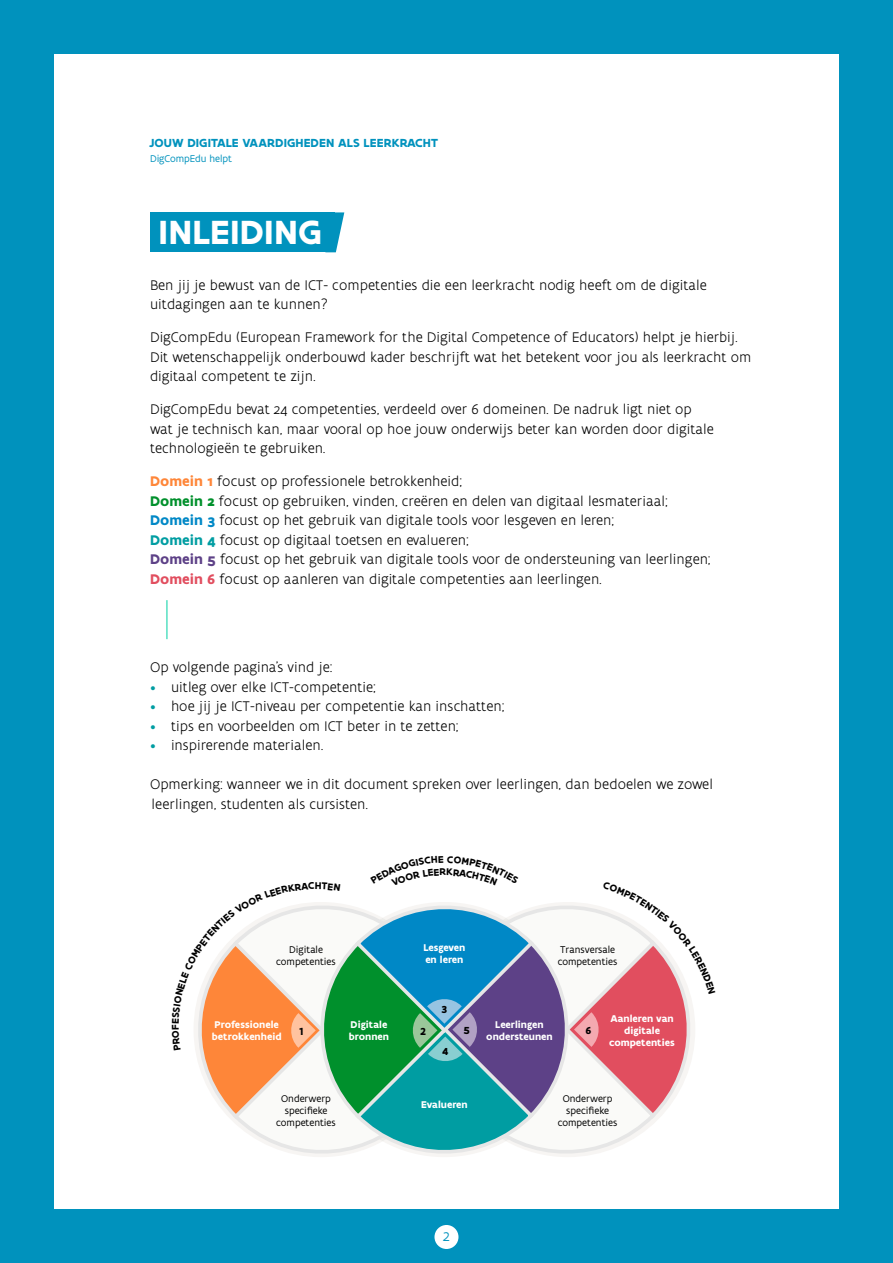
<style>
.page{position:relative;width:893px;height:1263px;background:#0092bd}
.page>*{position:absolute;margin:0;border:0;box-sizing:border-box;transform-origin:0 0}
.t1{font:700 36px "Flanders Art Sans";letter-spacing:.005em;color:#fff}
.t2{font:300 15px/19.5px "Flanders Art Sans";color:#000}
.t3{font:13.5px "Flanders Art Sans";color:#0092bd}
.t4{font:700 12.6px "Flanders Art Sans";letter-spacing:.005em;color:#0092bd}
.t5{font:700 10.95px "Flanders Art Sans";color:#000}
.t6{font:700 10.5px/12px "Flanders Art Sans";color:#fff}
.t7{font:10.5px/12px "Flanders Art Sans";color:#000;text-align:center}
.t8{font:10.5px "Flanders Art Sans";color:#0092bd}
.s1{font-weight:700;color:#fe8639}
.s2{font-weight:700;color:#00902c}
.s3{font-weight:700;color:#0088c6}
.s4{font-weight:700;color:#009da2}
.s5{font-weight:700;color:#5d4187}
.s6{font-weight:700;color:#e14e5f}
.s7{color:#009da2}
</style>
<div class="page">
<div style="left:54px;top:54px;width:785px;height:1155px;background:#fff"></div>
<div style="left:150px;top:212px;width:174px;height:40px;background:#0092bd"></div>
<div style="left:324px;top:212px;width:11px;height:40px;background:#0092bd"></div>
<svg style="left:335px;top:212px;width:9px;height:40px"></svg>
<hr style="left:167px;top:600px;width:1px;height:39px;background:#00d0a3">
<div style="left:434px;top:1225px;width:24px;height:24px;background:#fff;border-radius:50%"></div>
<svg style="left:194px;top:902px;width:501px;height:255px"></svg>
<p class="t4" style="left:150px;top:135px;width:289px">JOUW DIGITALE VAARDIGHEDEN ALS LEERKRACHT</p>
<p class="t8" style="left:150px;top:152px;width:84px">DigCompEdu helpt</p>
<h1 class="t1" style="left:159px;top:210px;width:165px">INLEIDING</h1>
<p class="t2" style="left:150px;top:275px;width:558px">Ben jij je bewust van de ICT- competenties die een leerkracht nodig heeft om de digitale uitdagingen aan te kunnen?</p>
<p class="t2" style="left:150px;top:327px;width:603px">DigCompEdu (European Framework for the Digital Competence of Educators) helpt je hierbij.<br>Dit wetenschappelijk onderbouwd kader beschrijft wat het betekent voor jou als leerkracht om digitaal competent te zijn.</p>
<p class="t2" style="left:150px;top:399px;width:565px">DigCompEdu bevat 24 competenties, verdeeld over 6 domeinen. De nadruk ligt niet op wat je technisch kan, maar vooral op hoe jouw onderwijs beter kan worden door digitale technologieën te gebruiken.</p>
<p class="t2" style="left:150px;top:471px;width:562px"><span class="s1">Domein 1</span> focust op professionele betrokkenheid;<br><span class="s2">Domein 2</span> focust op gebruiken, vinden, creëren en delen van digitaal lesmateriaal; <span class="s3">Domein 3</span> focust op het gebruik van digitale tools voor lesgeven en leren;<br><span class="s4">Domein 4</span> focust op digitaal toetsen en evalueren;<br><span class="s5">Domein 5</span> focust op het gebruik van digitale tools voor de ondersteuning van leerlingen; <span class="s6">Domein 6</span> focust op aanleren van digitale competenties aan leerlingen.</p>
<p class="t2" style="left:150px;top:657px;width:184px">Op volgende pagina’s vind je:</p>
<p class="t2" style="left:150px;top:677px;width:227px"><span class="s7">•</span> uitleg over elke ICT-competentie;</p>
<p class="t2" style="left:150px;top:696px;width:356px"><span class="s7">•</span> hoe jij je ICT-niveau per competentie kan inschatten;</p>
<p class="t2" style="left:150px;top:716px;width:310px"><span class="s7">•</span> tips en voorbeelden om ICT beter in te zetten;</p>
<p class="t2" style="left:150px;top:735px;width:175px"><span class="s7">•</span> inspirerende materialen.</p>
<p class="t2" style="left:150px;top:774px;width:564px">Opmerking: wanneer we in dit document spreken over leerlingen, dan bedoelen we zowel leerlingen, studenten als cursisten.</p>
<p class="t6" style="left:423px;top:942px;width:44px">Lesgeven en leren</p>
<p class="t7" style="left:276px;top:943px;width:61px">Digitale competenties</p>
<p class="t7" style="left:558px;top:943px;width:61px;text-align:left">Transversale competenties</p>
<p class="t6" style="left:212px;top:1018px;width:71px">Professionele betrokkenheid</p>
<p class="t5" style="left:442px;top:1003px;width:7px">3</p>
<p class="t6" style="left:486px;top:1018px;width:68px;text-align:center">Leerlingen ondersteunen</p>
<p class="t6" style="left:609px;top:1012px;width:67px;text-align:center">Aanleren van digitale competenties</p>
<p class="t6" style="left:349px;top:1018px;width:42px">Digitale bronnen</p>
<p class="t5" style="left:299px;top:1024px;width:6px">1</p>
<p class="t5" style="left:464px;top:1023px;width:8px">5</p>
<p class="t5" style="left:585px;top:1023px;width:7px">6</p>
<p class="t5" style="left:420px;top:1024px;width:7px">2</p>
<p class="t5" style="left:442px;top:1044px;width:8px">4</p>
<p class="t7" style="left:276px;top:1092px;width:61px">Onderwerp specifieke competenties</p>
<p class="t7" style="left:558px;top:1092px;width:61px">Onderwerp specifieke competenties</p>
<p class="t6" style="left:421px;top:1099px;width:48px">Evalueren</p>
<p class="t3" style="left:443px;top:1228px;width:8px">2</p>
</div>
